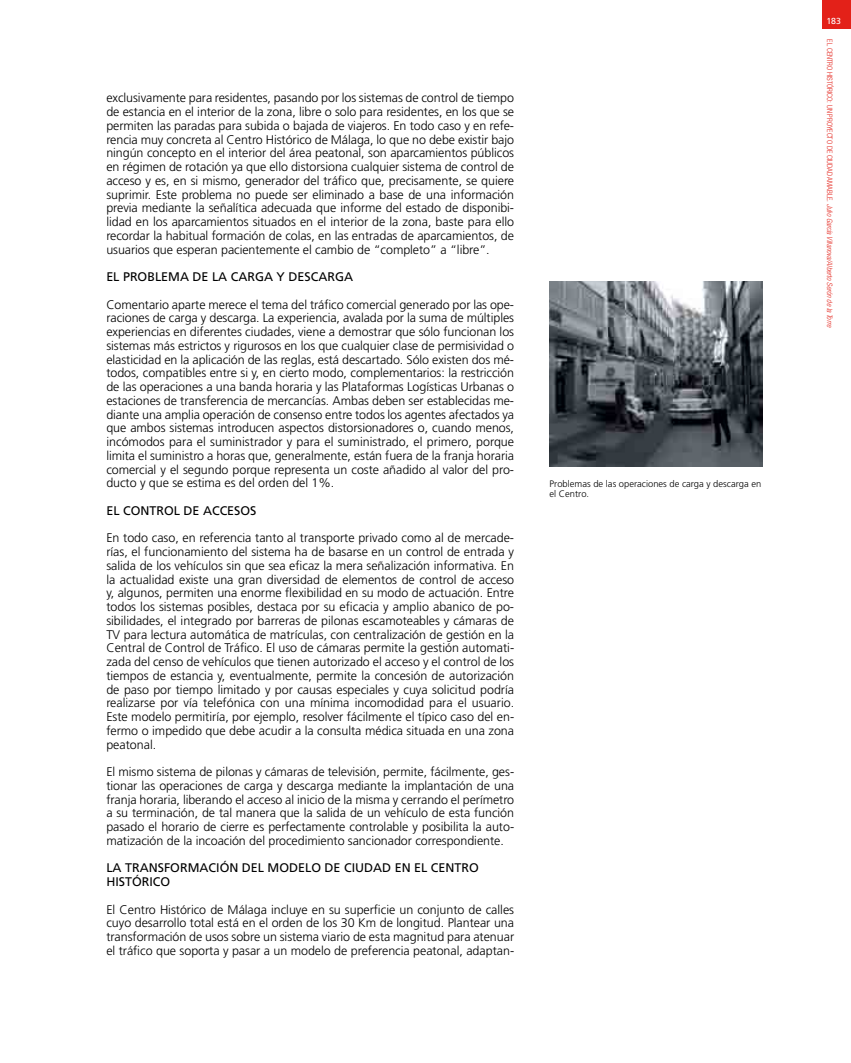
<style>
.page{position:relative;width:851px;height:1063px;background:#fff}
.page>*{position:absolute;margin:0;border:0;box-sizing:border-box;transform-origin:0 0}
.t1{font:300 12.5px/13.8px "Frutiger";letter-spacing:-.005em;color:#000;text-align:justify}
.t2{font:12.5px/13.8px "Frutiger";color:#000}
.t3{font:300 9.38px/10px "Frutiger";color:#000}
.t4{font:8.75px "Frutiger";color:#fff}
.t5{font:300 condensed 7.5px "Helvetica Neue";color:#e32119}
.s1{font-style:italic}
</style>
<div class="page">
<div style="left:822px;top:0;width:28px;height:28px;background:#e32119"></div>
<img style="left:549px;top:281px;width:213px;height:185px">
<p class="t1" style="left:106px;top:91px;width:409px">exclusivamente para residentes, pasando por los sistemas de control de tiempo de estancia en el interior de la zona, libre o solo para residentes, en los que se permiten las paradas para subida o bajada de viajeros. En todo caso y en refe&shy;rencia muy concreta al Centro Histórico de Málaga, lo que no debe existir bajo ningún concepto en el interior del área peatonal, son aparcamientos públicos en régimen de rotación ya que ello distorsiona cualquier sistema de control de acceso y es, en si mismo, generador del tráfico que, precisamente, se quiere suprimir. Este problema no puede ser eliminado a base de una información previa mediante la señalítica adecuada que informe del estado de disponibi&shy;lidad en los aparcamientos situados en el interior de la zona, baste para ello recordar la habitual formación de colas, en las entradas de aparcamientos, de usuarios que esperan pacientemente el cambio de “completo” a “libre”.</p>
<p class="t2" style="left:106px;top:270px;width:58px">EL PROBLEM</p>
<p class="t2" style="left:180px;top:270px;width:174px">A DE LA CARGA Y DESCARGA</p>
<p class="t1" style="left:106px;top:297px;width:409px">Comentario aparte merece el tema del tráfico comercial generado por las ope&shy;raciones de carga y descarga. La experiencia, avalada por la suma de múltiples experiencias en diferentes ciudades, viene a demostrar que sólo funcionan los sistemas más estrictos y rigurosos en los que cualquier clase de permisividad o elasticidad en la aplicación de las reglas, está descartado. Sólo existen dos mé&shy;todos, compatibles entre si y, en cierto modo, complementarios: la restricción de las operaciones a una banda horaria y las Plataformas Logísticas U rbanas o estaciones de transferencia de mercancías. Ambas deben ser establecidas me&shy;diante una amplia operación de consenso entre todos los agentes afectados ya que ambos sistemas introducen aspectos distorsionadores o, cuando menos, incómodos para el suministrador y para el suministrado, el primero, porque limita el suministro a horas que, generalmente, están fuera de la franja horaria comercial y el segundo porque representa un coste añadido al valor del pro&shy;ducto y que se estima es del orden del 1%.</p>
<p class="t2" style="left:106px;top:504px;width:152px">EL CONTROL DE ACCESOS</p>
<p class="t1" style="left:106px;top:531px;width:409px">En todo caso, en referencia tanto al transporte privado como al de mercade&shy;rías, el funcionamiento del sistema ha de basarse en un control de entrada y salida de los vehículos sin que sea eficaz la mera señalización informativa. En la actualidad existe una gran diversidad de elementos de control de acceso y, algunos, permiten una enorme flexibilidad en su modo de actuación. Entre todos los sistemas posibles, destaca por su eficacia y amplio abanico de po&shy;sibilidades, el integrado por barreras de pilonas escamoteables y cámaras de TV para lectura automática de matrículas, con centralización de gestión en la Central de Control de Tráfico. El uso de cámaras permite la gestión automati&shy;zada del censo de vehículos que tienen autorizado el acceso y el control de los tiempos de estancia y, eventualmente, permite la concesión de autorización de paso por tiempo limitado y por causas especiales y cuya solicitud podría realizarse por vía telefónica con una mínima incomodidad para el usuario.<br>Este modelo permitiría, por ejemplo, resolver fácilmente el típico caso del en&shy;fermo o impedido que debe acudir a la consulta médica situada en una zona peatonal.</p>
<p class="t1" style="left:106px;top:765px;width:409px">El mismo sistema de pilonas y cámaras de televisión, permite, fácilmente, ges&shy;tionar las operaciones de carga y descarga mediante la implantación de una franja horaria, liberando el acceso al inicio de la misma y cerrando el perímetro a su terminación, de tal manera que la salida de un vehículo de esta función pasado el horario de cierre es perfectamente controlable y posibilita la auto&shy;matización de la incoación del procedimiento sancionador correspondiente.</p>
<p class="t2" style="left:106px;top:861px;width:348px">LA TRANSFORMACIÓN DEL MODELO DE CIUDAD EN EL CENTRO<br>HISTÓRI</p>
<p class="t2" style="left:153px;top:875px;width:18px">CO</p>
<p class="t1" style="left:106px;top:902px;width:409px">El Centro Histórico de Málaga incluye en su superficie un conjunto de calles cuyo desarrollo total está en el orden de los 30 Km de longitud. Plantear una transformación de usos sobre un sistema viario de esta magnitud para atenuar el tráfico que soporta y pasar a un modelo de preferencia peatonal, adaptan-</p>
<p class="t3" style="left:549px;top:479px;width:213px">Problemas de las operaciones de carga y descarga en el Centro.</p>
<p class="t4" style="left:826px;top:16px;width:16px">183</p>
<p class="t5" style="left:834px;top:39px;width:290px;rotate:90deg">EL CENTRO HISTÓRICO: UN PROYECTO DE CIUDAD AMABLE. <span class="s1">Julio García Villanova/Alberto Serón de la Torre</span></p>
</div>
